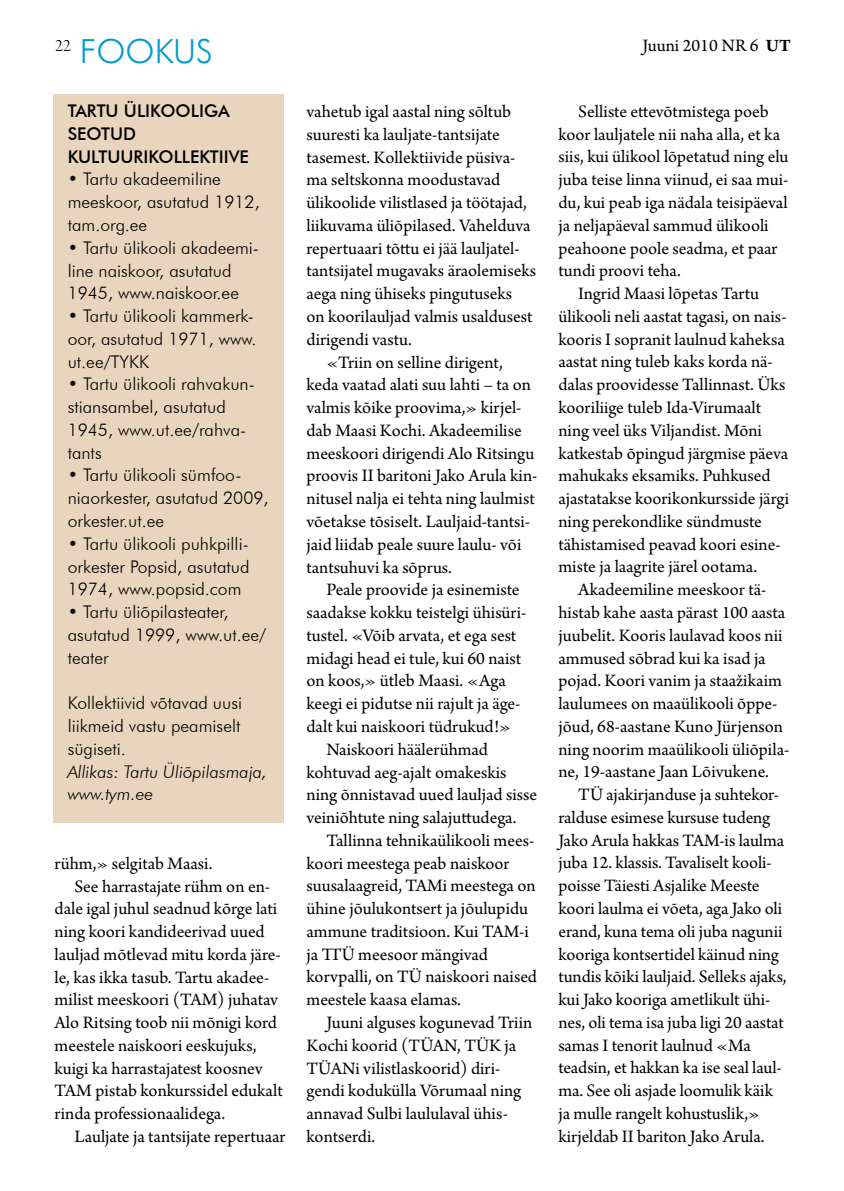
<style>
.page{position:relative;width:844px;height:1191px;background:#fff}
.page>*{position:absolute;margin:0;border:0;box-sizing:border-box;transform-origin:0 0}
.t1{font:300 33.25px "Futura BT";color:#009bd0}
.t2{font:18.38px "Arno Pro";letter-spacing:-.005em;color:#000}
.t3{font:18.38px "Arno Pro Light Display";color:#000}
.t4{font:300 17.5px/22.8px "Futura BT";color:#000}
.t5{font:500 17.5px/22.8px "Futura BT";color:#000}
.t6{font:italic 300 17.5px/22.8px "Futura BT";color:#000}
.s1{font-weight:700}
</style>
<div class="page">
<div style="left:53px;top:95px;width:231px;height:728px;background:#e9d4bd"></div>
<p class="t3" style="left:55px;top:35px;width:18px">22</p>
<p class="t2" style="left:642px;top:35px;width:150px">Juuni 2010 nr 6 <span class="s1">UT</span></p>
<h1 class="t1" style="left:80px;top:31px;width:134px">fookus</h1>
<p class="t5" style="left:68px;top:99px;width:182px">TARTU Ü LIKOOLIGA<br>SEOTUD<br>KULTUURIKOLLEKTIIVE</p>
<p class="t4" style="left:68px;top:168px;width:193px">• Tartu akadeemiline meeskoor, asutatud 1912, tam.org.ee</p>
<p class="t4" style="left:68px;top:236px;width:193px">• Tartu ülikooli akadeemi&shy;line naiskoor, asutatud<br>1945, www.naiskoor.ee</p>
<p class="t4" style="left:68px;top:304px;width:190px">• Tartu ülikooli kammerk&shy;oor, asutatud 1971, www. ut.ee/TYKK</p>
<p class="t4" style="left:68px;top:372px;width:188px">• Tartu ülikooli rahvakun&shy;stiansambel, asutatud<br>1945, www.ut.ee/rahva&shy;tants</p>
<p class="t4" style="left:68px;top:464px;width:202px">• Tartu ülikooli sümfoo&shy;niaorkester, asutatud 2009, orkester.ut.ee</p>
<p class="t4" style="left:68px;top:532px;width:183px;text-align:justify">• Tartu ülikooli puhkpilli&shy;orkester Popsid, asutatud 1974, www.popsid.com</p>
<p class="t4" style="left:68px;top:600px;width:200px">• Tartu üliõpilasteater, asutatud 1999, www.ut.ee/ teater</p>
<p class="t4" style="left:68px;top:691px;width:176px;text-align:justify">Kollektiivid võtavad uusi liikmeid vastu peamiselt sügiseti.</p>
<p class="t6" style="left:68px;top:760px;width:201px">Allikas: Tartu Üliõpilasmaja, www.tym.ee</p>
<p class="t2" style="left:55px;top:852px;width:159px">rühm,» selgitab Maasi.</p>
<p class="t2" style="left:74px;top:875px;width:197px">See harrastajate rühm on en-</p>
<p class="t2" style="left:55px;top:898px;width:224px">dale igal juhul seadnud kõrge lati</p>
<p class="t2" style="left:55px;top:921px;width:211px">ning koori kandideerivad uued</p>
<p class="t2" style="left:55px;top:943px;width:227px">lauljad mõtlevad mitu korda järe-</p>
<p class="t2" style="left:55px;top:966px;width:216px">le, kas ikka tasub. Tartu akadee-</p>
<p class="t2" style="left:55px;top:989px;width:224px">milist meeskoori (TAM) juhatav</p>
<p class="t2" style="left:55px;top:1012px;width:224px">Alo Ritsing toob nii mõnigi kord</p>
<p class="t2" style="left:55px;top:1035px;width:203px">meestele naiskoori eeskujuks,</p>
<p class="t2" style="left:55px;top:1057px;width:209px">kuigi ka harrastajatest koosnev</p>
<p class="t2" style="left:55px;top:1080px;width:229px">TAM pistab konkurssidel edukalt</p>
<p class="t2" style="left:55px;top:1103px;width:172px">rinda professionaalidega.</p>
<p class="t2" style="left:74px;top:1126px;width:212px">Lauljate ja tantsijate repertuaar</p>
<p class="t2" style="left:306px;top:101px;width:206px">vahetub igal aastal ning sõltub</p>
<p class="t2" style="left:306px;top:124px;width:195px">suuresti ka lauljate-tantsijate</p>
<p class="t2" style="left:306px;top:147px;width:210px">tasemest. Kollektiivide püsiva-</p>
<p class="t2" style="left:306px;top:169px;width:195px">ma seltskonna moodustavad</p>
<p class="t2" style="left:306px;top:192px;width:222px">ülikoolide vilistlased ja töötajad,</p>
<p class="t2" style="left:306px;top:215px;width:225px">liikuvama üliõpilased. Vahelduva</p>
<p class="t2" style="left:306px;top:238px;width:214px">repertuaari tõttu ei jää lauljatel-</p>
<p class="t2" style="left:306px;top:260px;width:231px">tantsijatel mugavaks äraolemiseks</p>
<p class="t2" style="left:306px;top:283px;width:207px">aega ning ühiseks pingutuseks</p>
<p class="t2" style="left:306px;top:306px;width:227px">on koorilauljad valmis usaldusest</p>
<p class="t2" style="left:306px;top:329px;width:107px">dirigendi vastu.</p>
<p class="t2" style="left:326px;top:351px;width:178px">«Triin on selline dirigent,</p>
<p class="t2" style="left:306px;top:374px;width:226px">keda vaatad alati suu lahti – ta on</p>
<p class="t2" style="left:306px;top:397px;width:216px">valmis kõike proovima,» kirjel-</p>
<p class="t2" style="left:306px;top:420px;width:217px">dab Maasi Kochi. Akadeemilise</p>
<p class="t2" style="left:306px;top:442px;width:229px">meeskoori dirigendi Alo Ritsingu</p>
<p class="t2" style="left:306px;top:465px;width:232px">proovis II baritoni Jako Arula kin-</p>
<p class="t2" style="left:306px;top:488px;width:230px">nitusel nalja ei tehta ning laulmist</p>
<p class="t2" style="left:306px;top:511px;width:225px">võetakse tõsiselt. Lauljaid-tantsi-</p>
<p class="t2" style="left:306px;top:534px;width:216px">jaid liidab peale suure laulu- või</p>
<p class="t2" style="left:306px;top:556px;width:147px">tantsuhuvi ka sõprus.</p>
<p class="t2" style="left:326px;top:579px;width:195px">Peale proovide ja esinemiste</p>
<p class="t2" style="left:306px;top:602px;width:221px">saadakse kokku teistelgi ühisüri-</p>
<p class="t2" style="left:306px;top:625px;width:211px">tustel. «Võib arvata, et ega sest</p>
<p class="t2" style="left:306px;top:647px;width:216px">midagi head ei tule, kui 60 naist</p>
<p class="t2" style="left:306px;top:670px;width:201px">on koos,» ütleb Maasi. «Aga</p>
<p class="t2" style="left:306px;top:693px;width:215px">keegi ei pidutse nii rajult ja äge-</p>
<p class="t2" style="left:306px;top:716px;width:206px">dalt kui naiskoori tüdrukud!»</p>
<p class="t2" style="left:326px;top:738px;width:163px">Naiskoori häälerühmad</p>
<p class="t2" style="left:306px;top:761px;width:201px">kohtuvad aeg-ajalt omakeskis</p>
<p class="t2" style="left:306px;top:784px;width:232px">ning õnnistavad uued lauljad sisse</p>
<p class="t2" style="left:306px;top:807px;width:211px">veiniõhtute ning salajuttudega.</p>
<p class="t2" style="left:326px;top:830px;width:209px">Tallinna tehnikaülikooli mees-</p>
<p class="t2" style="left:306px;top:852px;width:204px">koori meestega peab naiskoor</p>
<p class="t2" style="left:306px;top:875px;width:231px">suusalaagreid, TAMi meestega on</p>
<p class="t2" style="left:306px;top:898px;width:223px">ühine jõulukontsert ja jõulupidu</p>
<p class="t2" style="left:306px;top:921px;width:224px">ammune traditsioon. Kui TAM-i</p>
<p class="t2" style="left:306px;top:943px;width:183px">ja TTÜ meesoor mängivad</p>
<p class="t2" style="left:306px;top:966px;width:232px">korvpalli, on TÜ naiskoori naised</p>
<p class="t2" style="left:306px;top:989px;width:156px">meestele kaasa elamas.</p>
<p class="t2" style="left:326px;top:1012px;width:207px">Juuni alguses kogunevad Triin</p>
<p class="t2" style="left:306px;top:1034px;width:211px">Kochi koorid (TÜAN, TÜK ja</p>
<p class="t2" style="left:306px;top:1057px;width:195px">TÜANi vilistlaskoorid) diri-</p>
<p class="t2" style="left:306px;top:1080px;width:216px">gendi kodukülla Võrumaal ning</p>
<p class="t2" style="left:306px;top:1103px;width:203px">annavad Sulbi laululaval ühis-</p>
<p class="t2" style="left:306px;top:1125px;width:70px">kontserdi.</p>
<p class="t2" style="left:578px;top:101px;width:192px">Selliste ettevõtmistega poeb</p>
<p class="t2" style="left:558px;top:124px;width:223px">koor lauljatele nii naha alla, et ka</p>
<p class="t2" style="left:558px;top:146px;width:231px">siis, kui ülikool lõpetatud ning elu</p>
<p class="t2" style="left:558px;top:169px;width:231px">juba teise linna viinud, ei saa mui-</p>
<p class="t2" style="left:558px;top:192px;width:231px">du, kui peab iga nädala teisipäeval</p>
<p class="t2" style="left:558px;top:215px;width:212px">ja neljapäeval sammud ülikooli</p>
<p class="t2" style="left:558px;top:237px;width:220px">peahoone poole seadma, et paar</p>
<p class="t2" style="left:558px;top:260px;width:124px">tundi proovi teha.</p>
<p class="t2" style="left:578px;top:283px;width:182px">Ingrid Maasi lõpetas Tartu</p>
<p class="t2" style="left:558px;top:306px;width:230px">ülikooli neli aastat tagasi, on nais-</p>
<p class="t2" style="left:558px;top:329px;width:228px">kooris I sopranit laulnud kaheksa</p>
<p class="t2" style="left:558px;top:351px;width:216px">aastat ning tuleb kaks korda nä-</p>
<p class="t2" style="left:558px;top:374px;width:228px">dalas proovidesse Tallinnast. Üks</p>
<p class="t2" style="left:558px;top:397px;width:204px">kooriliige tuleb Ida-Virumaalt</p>
<p class="t2" style="left:558px;top:420px;width:205px">ning veel üks Viljandist. Mõni</p>
<p class="t2" style="left:558px;top:442px;width:231px">katkestab õpingud järgmise päeva</p>
<p class="t2" style="left:558px;top:465px;width:213px">mahukaks eksamiks. Puhkused</p>
<p class="t2" style="left:558px;top:488px;width:232px">ajastatakse koorikonkursside järgi</p>
<p class="t2" style="left:558px;top:511px;width:205px">ning perekondlike sündmuste</p>
<p class="t2" style="left:558px;top:533px;width:224px">tähistamised peavad koori esine-</p>
<p class="t2" style="left:558px;top:556px;width:200px">miste ja laagrite järel ootama.</p>
<p class="t2" style="left:578px;top:579px;width:189px">Akadeemiline meeskoor tä-</p>
<p class="t2" style="left:558px;top:602px;width:228px">histab kahe aasta pärast 100 aasta</p>
<p class="t2" style="left:558px;top:624px;width:225px">juubelit. Kooris laulavad koos nii</p>
<p class="t2" style="left:558px;top:647px;width:209px">ammused sõbrad kui ka isad ja</p>
<p class="t2" style="left:558px;top:670px;width:225px">pojad. Koori vanim ja staažikaim</p>
<p class="t2" style="left:558px;top:693px;width:220px">laulumees on maaülikooli õppe-</p>
<p class="t2" style="left:558px;top:716px;width:226px">jõud, 68-aastane Kuno Jürjenson</p>
<p class="t2" style="left:558px;top:738px;width:232px">ning noorim maaülikooli üliõpila-</p>
<p class="t2" style="left:558px;top:761px;width:212px">ne, 19-aastane Jaan Lõivukene.</p>
<p class="t2" style="left:578px;top:784px;width:202px">TÜ ajakirjanduse ja suhtekor-</p>
<p class="t2" style="left:558px;top:807px;width:213px">ralduse esimese kursuse tudeng</p>
<p class="t2" style="left:558px;top:829px;width:227px">Jako Arula hakkas TAM-is laulma</p>
<p class="t2" style="left:558px;top:852px;width:215px">juba 12. klassis. Tavaliselt kooli-</p>
<p class="t2" style="left:558px;top:875px;width:202px">poisse Täiesti Asjalike Meeste</p>
<p class="t2" style="left:558px;top:898px;width:225px">koori laulma ei võeta, aga Jako oli</p>
<p class="t2" style="left:558px;top:920px;width:225px">erand, kuna tema oli juba nagunii</p>
<p class="t2" style="left:558px;top:943px;width:222px">kooriga kontsertidel käinud ning</p>
<p class="t2" style="left:558px;top:966px;width:230px">tundis kõiki lauljaid. Selleks ajaks,</p>
<p class="t2" style="left:558px;top:989px;width:213px">kui Jako kooriga ametlikult ühi-</p>
<p class="t2" style="left:558px;top:1012px;width:227px">nes, oli tema isa juba ligi 20 aastat</p>
<p class="t2" style="left:558px;top:1034px;width:194px">samas I tenorit laulnud «Ma</p>
<p class="t2" style="left:558px;top:1057px;width:225px">teadsin, et hakkan ka ise seal laul-</p>
<p class="t2" style="left:558px;top:1080px;width:216px">ma. See oli asjade loomulik käik</p>
<p class="t2" style="left:558px;top:1103px;width:203px">ja mulle rangelt kohustuslik,»</p>
<p class="t2" style="left:558px;top:1125px;width:207px">kirjeldab II bariton Jako Arula.</p>
</div>
